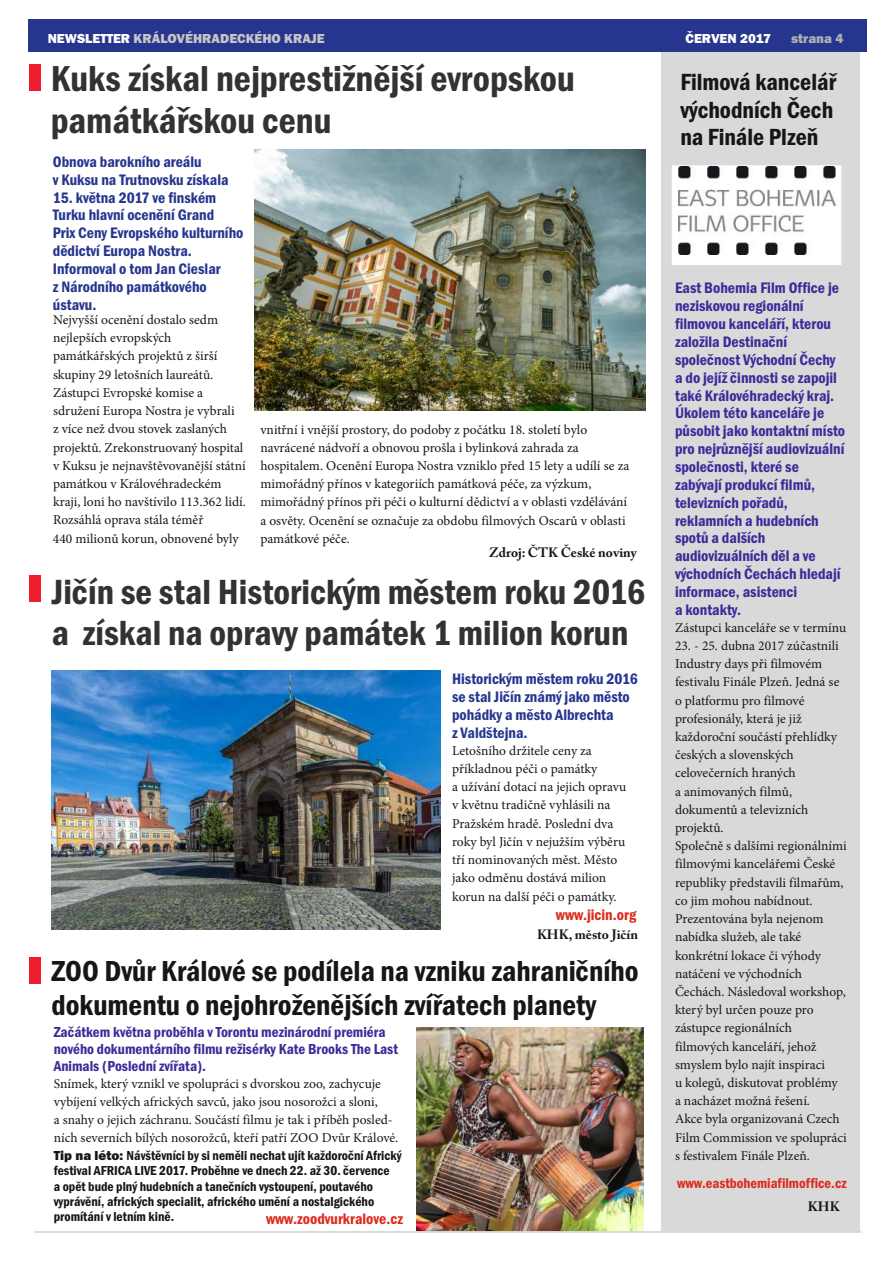
<style>
.page{position:relative;width:893px;height:1263px;background:#fff}
.page>*{position:absolute;margin:0;border:0;box-sizing:border-box;transform-origin:0 0}
.t1{font:600 condensed 37.35px/42.3px "Franklin Gothic";color:#323232}
.t2{font:600 condensed 36.15px/41.1px "Franklin Gothic";color:#323232}
.t3{font:600 condensed 30px/34px "Franklin Gothic";color:#151616}
.t4{font:600 condensed 24.15px/27.5px "Franklin Gothic";color:#151616;text-align:justify}
.t5{font:600 condensed 15.75px/17.9px "Franklin Gothic";color:#3c2b99}
.t6{font:600 condensed 15.75px/17.9px "Franklin Gothic";color:#26368f}
.t7{font:600 condensed 15.75px "Franklin Gothic";color:#dd2b1c}
.t8{font:600 condensed 15px/17px "Franklin Gothic";color:#3c2b99}
.t9{font:600 condensed 14.55px "Franklin Gothic";color:#dd2b1c}
.t10{font:13.5px/18.1px "Minion Pro";color:#151616}
.t11{font:600 condensed 13.5px/15.3px "Franklin Gothic";color:#151616}
.t12{font:700 13.5px "Adobe Caslon Pro";color:#151616}
.t13{font:800 13.5px "Franklin Gothic";color:#c5c5c5}
.t14{font:800 13.5px "Franklin Gothic";color:#fff}
.t15{font:800 13.5px "Franklin Gothic";color:#afb0b0}
.s1{color:#fff}
.s2{font-weight:800;font-stretch:normal}
</style>
<div class="page">
<div style="left:661px;top:51px;width:198px;height:1181px;background:#d9d9da"></div>
<div style="left:29px;top:64px;width:11px;height:27px;background:#ed1c2e"></div>
<img style="left:254px;top:149px;width:391px;height:261px">
<div style="left:28px;top:20px;width:839px;height:32px;background:#26368f"></div>
<div style="left:29px;top:575px;width:11px;height:27px;background:#ed1c2e"></div>
<div style="left:672px;top:165px;width:169px;height:100px;background:#fff;border:1px solid #fff"></div>
<img style="left:678px;top:167px;width:157px;height:87px">
<div style="left:29px;top:957px;width:12px;height:26px;background:#ed1c2e"></div>
<img style="left:416px;top:1028px;width:228px;height:203px">
<hr style="left:39px;top:1231px;width:823px;height:1px;background:#d9d9da">
<hr style="left:34px;top:1231px;width:824px;height:1px;background:#d9d9da">
<img style="left:52px;top:671px;width:388px;height:259px">
<p class="t13" style="left:48px;top:33px;width:278px"><span class="s1">NEWSLETTER</span> KRÁLOVÉHRADECKÉHO KRAJE</p>
<p class="t15" style="left:791px;top:34px;width:54px">strana 4</p>
<p class="t14" style="left:686px;top:34px;width:87px">ČERVEN 2017</p>
<h1 class="t1" style="left:51px;top:60px;width:526px">Kuks získal nejprestižnější evropskou památkářskou cenu</h1>
<p class="t6" style="left:53px;top:154px;width:177px">Obnova barokního areálu<br>v Kuksu na Trutnovsku získala</p>
<p class="t6" style="left:53px;top:190px;width:192px">15. května 2017 ve finském<br>Turku hlavní ocenění Grand<br>Prix Ceny Evropského kulturního dědictví Europa Nostra.<br>Informoval o tom Jan Cieslar<br>z Národního památkového ústavu.</p>
<p class="t10" style="left:53px;top:312px;width:194px">Nejvyšší ocenění dostalo sedm nejlepších evropských památkářských projektů z širší skupiny 29 letošních laureátů.<br>Zástupci Evropské komise a sdružení Europa Nostra je vybrali<br>z více než dvou stovek zaslaných projektů. Zrekonstruovaný hospital v Kuksu je nejnavštěvovanější státní památkou v Královéhradeckém kraji, loni ho navštívilo 113.362 lidí.<br>Rozsáhlá oprava stála téměř<br>440 milionů korun, obnovené byly</p>
<p class="t10" style="left:260px;top:421px;width:370px">vnitřní i vnější prostory, do podoby z počátku 18. století bylo navrácené nádvoří a obnovou prošla i bylinková zahrada za hospitalem. Ocenění Europa Nostra vzniklo před 15 lety a udílí se za mimořádný přínos v kategoriích památková péče, za výzkum, mimořádný přínos při péči o kulturní dědictví a v oblasti vzdělávání a osvěty. Ocenění se označuje za obdobu filmových Oscarů v oblasti památkové péče.</p>
<p class="t12" style="left:489px;top:547px;width:149px">Zdroj: ČTK České noviny</p>
<h2 class="t2" style="left:52px;top:574px;width:595px">Jičín se stal Historickým městem roku 2016 a získal na opravy památek 1 milion korun</h2>
<p class="t6" style="left:452px;top:671px;width:187px">Historickým městem roku 2016 se stal Jičín známý jako město pohádky a město Albrechta<br>z Valdštejna.</p>
<p class="t10" style="left:452px;top:743px;width:176px">Letošního držitele ceny za příkladnou péči o památky<br>a užívání dotací na jejich opravu v květnu tradičně vyhlásili na<br>Pražském hradě. Poslední dva roky byl Jičín v nejužším výběru tří nominovaných měst. Město jako odměnu dostává milion korun na další péči o památky.</p>
<p class="t12" style="left:537px;top:929px;width:102px">KHK, město Jičín</p>
<p class="t7" style="left:556px;top:909px;width:82px">www.jicin.org</p>
<h3 class="t3" style="left:51px;top:956px;width:589px">ZOO Dvůr Králové se podílela na vzniku zahraničního dokumentu o nejohroženějších zvířatech planety</h3>
<p class="t8" style="left:54px;top:1024px;width:346px">Začátkem května proběhla v Torontu mezinárodní premiéra nového dokumentárního filmu režisérky Kate Brooks The Last<br>Animals (Poslední zvířata).</p>
<p class="t10" style="left:54px;top:1075px;width:346px">Snímek, který vznikl ve spolupráci s dvorskou zoo, zachycuje vybíjení velkých afrických savců, jako jsou nosorožci a sloni,<br>a snahy o jejich záchranu. Součástí filmu je tak i příběh posled&shy;ních severních bílých nosorožců, kteří patří ZOO Dvůr Králové.</p>
<p class="t11" style="left:54px;top:1149px;width:349px"><span class="s2">Tip na léto:</span> Návštěvníci by si neměli nechat ujít každoroční Africký festival AFRICA LIVE 2017. Proběhne ve dnech 22. až 30. července<br>a opět bude plný hudebních a tanečních vystoupení, poutavého vyprávění, afrických specialit, afrického umění a nostalgického promítání v letním kině.</p>
<p class="t7" style="left:266px;top:1213px;width:138px">www.zoodvurkralove.cz</p>
<h3 class="t4" style="left:680px;top:71px;width:157px">Filmová kancelář východních Čech na Finále Plzeň</h3>
<p class="t5" style="left:675px;top:280px;width:172px">East Bohemia Film Office je neziskovou regionální filmovou kanceláří, kterou založila Destinační společnost Východní Čechy a do jejíž činnosti se zapojil také Královéhradecký kraj.<br>Úkolem této kanceláře je působit jako kontaktní místo pro nejrůznější audiovizuální společnosti, které se zabývají produkcí filmů, televizních pořadů, reklamních a hudebních spotů a dalších audiovizuálních děl a ve východních Čechách hledají informace, asistenci<br>a kontakty.</p>
<p class="t10" style="left:675px;top:619px;width:173px">Zástupci kanceláře se v termínu</p>
<p class="t10" style="left:675px;top:638px;width:173px">23. - 25. dubna 2017 zúčastnili<br>Industry days při filmovém festivalu Finále Plzeň. Jedná se o platformu pro filmové profesionály, která je již každoroční součástí přehlídky českých a slovenských celovečerních hraných<br>a animovaných filmů, dokumentů a televizních projektů.<br>Společně s dalšími regionálními filmovými kancelářemi České republiky představili filmařům, co jim mohou nabídnout.<br>Prezentována byla nejenom nabídka služeb, ale také konkrétní lokace či výhody natáčení ve východních<br>Čechách. Následoval workshop, který byl určen pouze pro zástupce regionálních filmových kanceláří, jehož smyslem bylo najít inspiraci<br>u kolegů, diskutovat problémy a nacházet možná řešení.<br>Akce byla organizovaná Czech<br>Film Commission ve spolupráci s festivalem Finále Plzeň.</p>
<p class="t9" style="left:677px;top:1177px;width:171px">www.eastbohemiafilmoffice.cz</p>
<p class="t12" style="left:808px;top:1201px;width:33px">KHK</p>
</div>
